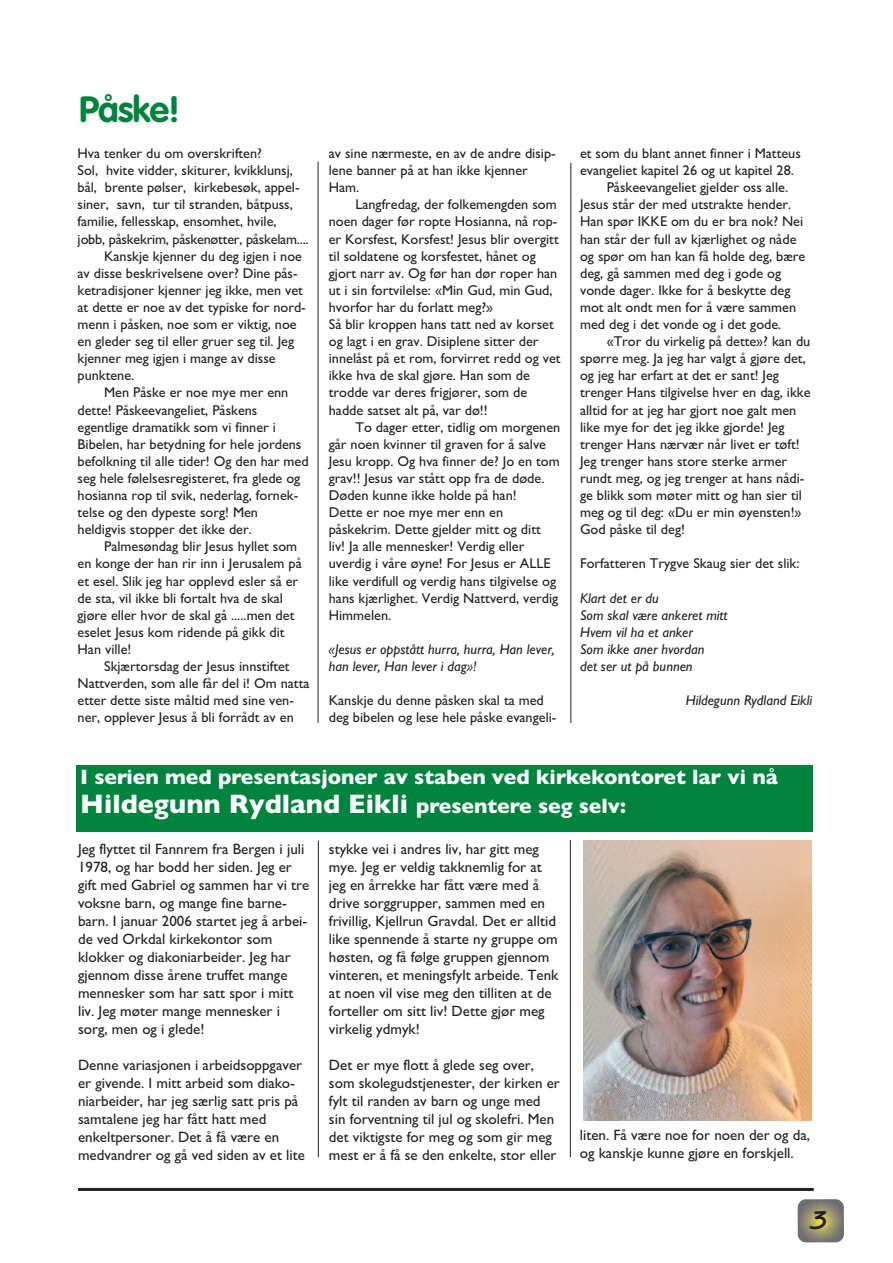
<style>
.page{position:relative;width:893px;height:1263px;background:#fff}
.page>*{position:absolute;margin:0;border:0;box-sizing:border-box;transform-origin:0 0}
.t1{font:700 36px "VAG Rounded";letter-spacing:-.025em;color:#00843d}
.t2{font:700 27px "Gill Sans";color:#fff}
.t3{font:700 27px "Van Dijk LT";color:#231f20}
.t4{font:700 21px "Gill Sans";color:#fff}
.t5{font:15px/18px "Gill Sans";color:#231f20}
.t6{font:14.25px/17.1px "Gill Sans";color:#231f20}
.t7{font:italic 14.25px/17.1px "Gill Sans";color:#231f20}
.s1{font-size:21px}
</style>
<div class="page">
<hr style="left:78px;top:1188px;width:736px;height:3px;background:#231f20">
<img style="left:798px;top:1199px;width:46px;height:43px">
<hr style="left:318px;top:162px;width:1px;height:561px;background:#231f20">
<hr style="left:571px;top:163px;width:1px;height:560px;background:#231f20">
<div style="left:76px;top:765px;width:736px;height:66px;background:#00843d"></div>
<hr style="left:318px;top:840px;width:1px;height:317px;background:#231f20">
<hr style="left:570px;top:840px;width:1px;height:317px;background:#231f20">
<img style="left:583px;top:840px;width:228px;height:281px">
<h1 class="t1" style="left:79px;top:95px;width:103px">Påske!</h1>
<p class="t6" style="left:78px;top:145px;width:186px">Hva tenker du om overskriften?</p>
<p class="t6" style="left:78px;top:162px;width:217px">Sol, hvite vidder, skiturer, kvikklunsj,</p>
<p class="t6" style="left:78px;top:179px;width:224px">bål, brente pølser, kirkebesøk, appel-</p>
<p class="t6" style="left:78px;top:196px;width:217px">siner, savn, tur til stranden, båtpuss,</p>
<p class="t6" style="left:78px;top:213px;width:201px">familie, fellesskap, ensomhet, hvile,</p>
<p class="t6" style="left:78px;top:230px;width:233px">jobb, påskekrim, påskenøtter, påskelam....</p>
<p class="t6" style="left:104px;top:247px;width:199px">Kanskje kjenner du deg igjen i noe</p>
<p class="t6" style="left:78px;top:264px;width:222px">av disse beskrivelsene over? Dine pås-</p>
<p class="t6" style="left:78px;top:281px;width:227px">ketradisjoner kjenner jeg ikke, men vet</p>
<p class="t6" style="left:78px;top:298px;width:230px">at dette er noe av det typiske for nord-</p>
<p class="t6" style="left:78px;top:316px;width:221px">menn i påsken, noe som er viktig, noe</p>
<p class="t6" style="left:78px;top:333px;width:218px">en gleder seg til eller gruer seg til. Jeg</p>
<p class="t6" style="left:78px;top:350px;width:200px">kjenner meg igjen i mange av disse</p>
<p class="t6" style="left:78px;top:367px;width:58px">punktene.</p>
<p class="t6" style="left:104px;top:384px;width:186px">Men Påske er noe mye mer enn</p>
<p class="t6" style="left:78px;top:401px;width:181px">dette! Påskeevangeliet, Påskens</p>
<p class="t6" style="left:78px;top:418px;width:200px">egentlige dramatikk som vi finner i</p>
<p class="t6" style="left:78px;top:435px;width:225px">Bibelen, har betydning for hele jordens</p>
<p class="t6" style="left:78px;top:452px;width:233px">befolkning til alle tider! Og den har med</p>
<p class="t6" style="left:78px;top:469px;width:224px">seg hele følelsesregisteret, fra glede og</p>
<p class="t6" style="left:78px;top:487px;width:222px">hosianna rop til svik, nederlag, fornek-</p>
<p class="t6" style="left:78px;top:504px;width:182px">telse og den dypeste sorg! Men</p>
<p class="t6" style="left:78px;top:521px;width:176px">heldigvis stopper det ikke der.</p>
<p class="t6" style="left:104px;top:538px;width:195px">Palmesøndag blir Jesus hyllet som</p>
<p class="t6" style="left:78px;top:555px;width:226px">en konge der han rir inn i Jerusalem på</p>
<p class="t6" style="left:78px;top:572px;width:222px">et esel. Slik jeg har opplevd esler så er</p>
<p class="t6" style="left:78px;top:589px;width:207px">de sta, vil ikke bli fortalt hva de skal</p>
<p class="t6" style="left:78px;top:606px;width:218px">gjøre eller hvor de skal gå .....men det</p>
<p class="t6" style="left:78px;top:623px;width:209px">eselet Jesus kom ridende på gikk dit</p>
<p class="t6" style="left:78px;top:640px;width:55px">Han ville!</p>
<p class="t6" style="left:104px;top:658px;width:187px">Skjærtorsdag der Jesus innstiftet</p>
<p class="t6" style="left:78px;top:675px;width:233px">Nattverden, som alle får del i! Om natta</p>
<p class="t6" style="left:78px;top:692px;width:218px">etter dette siste måltid med sine ven-</p>
<p class="t6" style="left:78px;top:709px;width:218px">ner, opplever Jesus å bli forrådt av en</p>
<p class="t6" style="left:329px;top:145px;width:228px">av sine nærmeste, en av de andre disip&shy;lene banner på at han ikke kjenner<br>Ham.</p>
<p class="t6" style="left:329px;top:196px;width:233px;text-indent:27px">Langfredag, der folkemengden som noen dager før ropte Hosianna, nå rop&shy;er Korsfest, Korsfest! Jesus blir overgitt til soldatene og korsfestet, hånet og gjort narr av. Og før han dør roper han ut i sin fortvilelse: «Min Gud, min Gud, hvorfor har du forlatt meg?»<br>Så blir kroppen hans tatt ned av korset og lagt i en grav. Disiplene sitter der innelåst på et rom, forvirret redd og vet ikke hva de skal gjøre. Han som de trodde var deres frigjører, som de hadde satset alt på, var dø!!</p>
<p class="t6" style="left:329px;top:418px;width:233px;text-indent:27px">To dager etter, tidlig om morgenen går noen kvinner til graven for å salve Jesu kropp. Og hva finner de? Jo en tom grav!! Jesus var stått opp fra de døde.<br>Døden kunne ikke holde på han!<br>Dette er noe mye mer enn en påskekrim. Dette gjelder mitt og ditt liv! Ja alle mennesker! Verdig eller uverdig i våre øyne! For Jesus er ALLE like verdifull og verdig hans tilgivelse og hans kjærlighet. Verdig Nattverd, verdig Himmelen.</p>
<p class="t7" style="left:329px;top:640px;width:227px">«Jesus er oppstått hurra, hurra, Han lever, han lever, Han lever i dag»!</p>
<p class="t6" style="left:329px;top:692px;width:229px">Kanskje du denne påsken skal ta med deg bibelen og lese hele påske evangeli-</p>
<p class="t6" style="left:580px;top:145px;width:222px">et som du blant annet finner i Matteus</p>
<p class="t6" style="left:580px;top:162px;width:215px">evangeliet kapitel 26 og ut kapitel 28.</p>
<p class="t6" style="left:607px;top:179px;width:183px">Påskeevangeliet gjelder oss alle.</p>
<p class="t6" style="left:580px;top:196px;width:213px">Jesus står der med utstrakte hender.</p>
<p class="t6" style="left:580px;top:213px;width:225px">Han spør IKKE om du er bra nok? Nei</p>
<p class="t6" style="left:580px;top:230px;width:218px">han står der full av kjærlighet og nåde</p>
<p class="t6" style="left:580px;top:247px;width:227px">og spør om han kan få holde deg, bære</p>
<p class="t6" style="left:580px;top:264px;width:203px">deg, gå sammen med deg i gode og</p>
<p class="t6" style="left:580px;top:281px;width:212px">vonde dager. Ikke for å beskytte deg</p>
<p class="t6" style="left:580px;top:298px;width:218px">mot alt ondt men for å være sammen</p>
<p class="t6" style="left:580px;top:316px;width:203px">med deg i det vonde og i det gode.</p>
<p class="t6" style="left:607px;top:333px;width:205px">«Tror du virkelig på dette»? kan du</p>
<p class="t6" style="left:580px;top:350px;width:227px">spørre meg. Ja jeg har valgt å gjøre det,</p>
<p class="t6" style="left:580px;top:367px;width:200px">og jeg har erfart at det er sant! Jeg</p>
<p class="t6" style="left:580px;top:384px;width:232px">trenger Hans tilgivelse hver en dag, ikke</p>
<p class="t6" style="left:580px;top:401px;width:218px">alltid for at jeg har gjort noe galt men</p>
<p class="t6" style="left:580px;top:418px;width:206px">like mye for det jeg ikke gjorde! Jeg</p>
<p class="t6" style="left:580px;top:435px;width:221px">trenger Hans nærvær når livet er tøft!</p>
<p class="t6" style="left:580px;top:452px;width:209px">Jeg trenger hans store sterke armer</p>
<p class="t6" style="left:580px;top:469px;width:226px">rundt meg, og jeg trenger at hans nådi-</p>
<p class="t6" style="left:580px;top:487px;width:223px">ge blikk som møter mitt og han sier til</p>
<p class="t6" style="left:580px;top:504px;width:223px">meg og til deg: «Du er min øyensten!»</p>
<p class="t6" style="left:580px;top:521px;width:106px">God påske til deg!</p>
<p class="t6" style="left:580px;top:555px;width:221px">Forfatteren Trygve Skaug sier det slik:</p>
<p class="t7" style="left:580px;top:589px;width:149px">Klart det er du<br>Som skal være ankeret mitt<br>Hvem vil ha et anker<br>Som ikke aner hvordan<br>det ser ut på bunnen</p>
<p class="t7" style="left:686px;top:692px;width:128px">Hildegunn Rydland Eikli</p>
<h3 class="t4" style="left:80px;top:764px;width:699px">I serien med presentasjoner av staben ved kirkekontoret lar vi nå</h3>
<h2 class="t2" style="left:80px;top:788px;width:547px">Hildegunn Rydland Eikli <span class="s1">presentere seg selv:</span></h2>
<p class="t5" style="left:78px;top:839px;width:233px">Jeg flyttet til Fannrem fra Bergen i juli 1978, og har bodd her siden. Jeg er gift med Gabriel og sammen har vi tre voksne barn, og mange fine barne&shy;barn. I januar 2006 startet jeg å arbei&shy;de ved Orkdal kirkekontor som klokker og diakoniarbeider. Jeg har gjennom disse årene truffet mange mennesker som har satt spor i mitt liv. Jeg møter mange mennesker i sorg, men og i glede!</p>
<p class="t5" style="left:78px;top:1055px;width:228px">Denne variasjonen i arbeidsoppgaver er givende. I mitt arbeid som diako&shy;niarbeider, har jeg særlig satt pris på samtalene jeg har fått hatt med enkeltpersoner. Det å få være en medvandrer og gå ved siden av et lite</p>
<p class="t5" style="left:329px;top:839px;width:231px">stykke vei i andres liv, har gitt meg mye. Jeg er veldig takknemlig for at jeg en årrekke har fått være med å drive sorggrupper, sammen med en frivillig, Kjellrun Gravdal. Det er alltid like spennende å starte ny gruppe om høsten, og få følge gruppen gjennom vinteren, et meningsfylt arbeide. Tenk at noen vil vise meg den tilliten at de forteller om sitt liv! Dette gjør meg virkelig ydmyk!</p>
<p class="t5" style="left:329px;top:1055px;width:232px">Det er mye flott å glede seg over, som skolegudstjenester, der kirken er fylt til randen av barn og unge med sin forventning til jul og skolefri. Men det viktigste for meg og som gir meg mest er å få se den enkelte, stor eller</p>
<p class="t5" style="left:580px;top:1126px;width:232px">liten. Få være noe for noen der og da, og kanskje kunne gjøre en forskjell.</p>
<h2 class="t3" style="left:811px;top:1202px;width:18px">3</h2>
</div>
